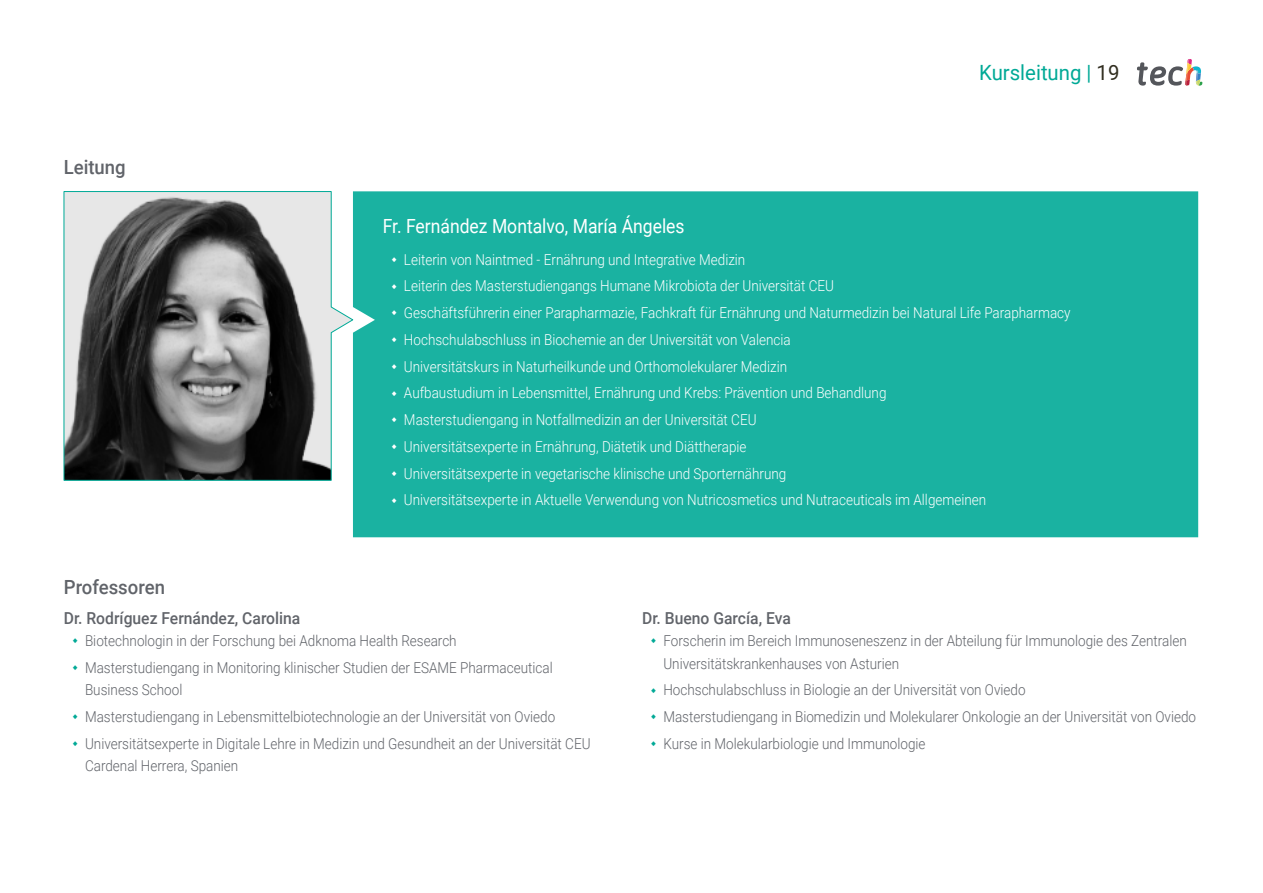
<style>
.page{position:relative;width:1263px;height:893px;background:#fff}
.page>*{position:absolute;margin:0;border:0;box-sizing:border-box;transform-origin:0 0}
.t1{font:21px "Roboto";color:#00a996}
.t2{font:19.5px "Roboto";color:#fff;scale:.9 1}
.t3{font:500 19.5px "Roboto";color:#61646a;scale:.95 1}
.t4{font:500 16.5px "Roboto";color:#61646a;scale:.95 1}
.t5{font:300 15px/26.7px "Roboto";color:#fff;scale:.9 1}
.t6{font:300 15px/26.7px "Roboto";color:#61646a;scale:.9 1}
.s1{color:#312e20}
</style>
<div class="page">
<div style="left:353px;top:191px;width:845px;height:346px;background:#1ab2a1"></div>
<svg style="left:64px;top:191px;width:289px;height:290px;background:#7b7d7c"></svg>
<svg style="left:1137px;top:59px;width:65px;height:27px"></svg>
<svg style="left:392px;top:257px;width:5px;height:5px"></svg>
<svg style="left:392px;top:284px;width:5px;height:5px"></svg>
<svg style="left:392px;top:310px;width:5px;height:5px"></svg>
<svg style="left:392px;top:337px;width:5px;height:5px"></svg>
<svg style="left:392px;top:364px;width:5px;height:5px"></svg>
<svg style="left:392px;top:391px;width:5px;height:5px"></svg>
<svg style="left:392px;top:417px;width:5px;height:5px"></svg>
<svg style="left:392px;top:444px;width:5px;height:5px"></svg>
<svg style="left:392px;top:471px;width:5px;height:5px"></svg>
<svg style="left:392px;top:498px;width:5px;height:5px"></svg>
<h2 class="t3" style="left:64px;top:154px;width:67px">Leitung</h2>
<h2 class="t3" style="left:64px;top:574px;width:108px">Professoren</h2>
<h1 class="t1" style="left:979px;top:57px;width:142px">Kursleitung | <span class="s1">19</span></h1>
<h2 class="t2" style="left:383px;top:212px;width:337px">Fr. Fernández Montalvo, María Ángeles</h2>
<p class="t5" style="left:404px;top:245px;width:742px">Leiterin von Naintmed - Ernährung und Integrative Medizin<br>Leiterin des Masterstudiengangs Humane Mikrobiota der Universität CEU<br>Geschäftsführerin einer Parapharmazie, Fachkraft für Ernährung und Naturmedizin bei Natural Life Parapharmacy Hochschulabschluss in Biochemie an der Universität von Valencia<br>Universitätskurs in Naturheilkunde und Orthomolekularer Medizin<br>Aufbaustudium in Lebensmittel, Ernährung und Krebs: Prävention und Behandlung<br>Masterstudiengang in Notfallmedizin an der Universität CEU<br>Universitätsexperte in Ernährung, Diätetik und Diättherapie<br>Universitätsexperte in vegetarische klinische und Sporternährung<br>Universitätsexperte in Aktuelle Verwendung von Nutricosmetics und Nutraceuticals im Allgemeinen</p>
<p class="t4" style="left:64px;top:606px;width:250px">Dr. Rodríguez Fernández, Carolina</p>
<p class="t6" style="left:85px;top:627px;width:521px">Biotechnologin in der Forschung bei Adknoma Health Research<br>Masterstudiengang in Monitoring klinischer Studien der ESAME Pharmaceutical</p>
<p class="t6" style="left:85px;top:676px;width:563px">Business School<br>Masterstudiengang in Lebensmittelbiotechnologie an der Universität von Oviedo<br>Universitätsexperte in Digitale Lehre in Medizin und Gesundheit an der Universität CEU</p>
<p class="t6" style="left:85px;top:752px;width:172px">Cardenal Herrera, Spanien</p>
<p class="t4" style="left:642px;top:606px;width:158px">Dr. Bueno García, Eva</p>
<p class="t6" style="left:663px;top:629px;width:583px;line-height:22.5px">Forscherin im Bereich Immunoseneszenz in der Abteilung für Immunologie des Zentralen<br>Universitätskrankenhauses von Asturien</p>
<p class="t6" style="left:663px;top:676px;width:593px">Hochschulabschluss in Biologie an der Universität von Oviedo<br>Masterstudiengang in Biomedizin und Molekularer Onkologie an der Universität von Oviedo<br>Kurse in Molekularbiologie und Immunologie</p>
</div>
